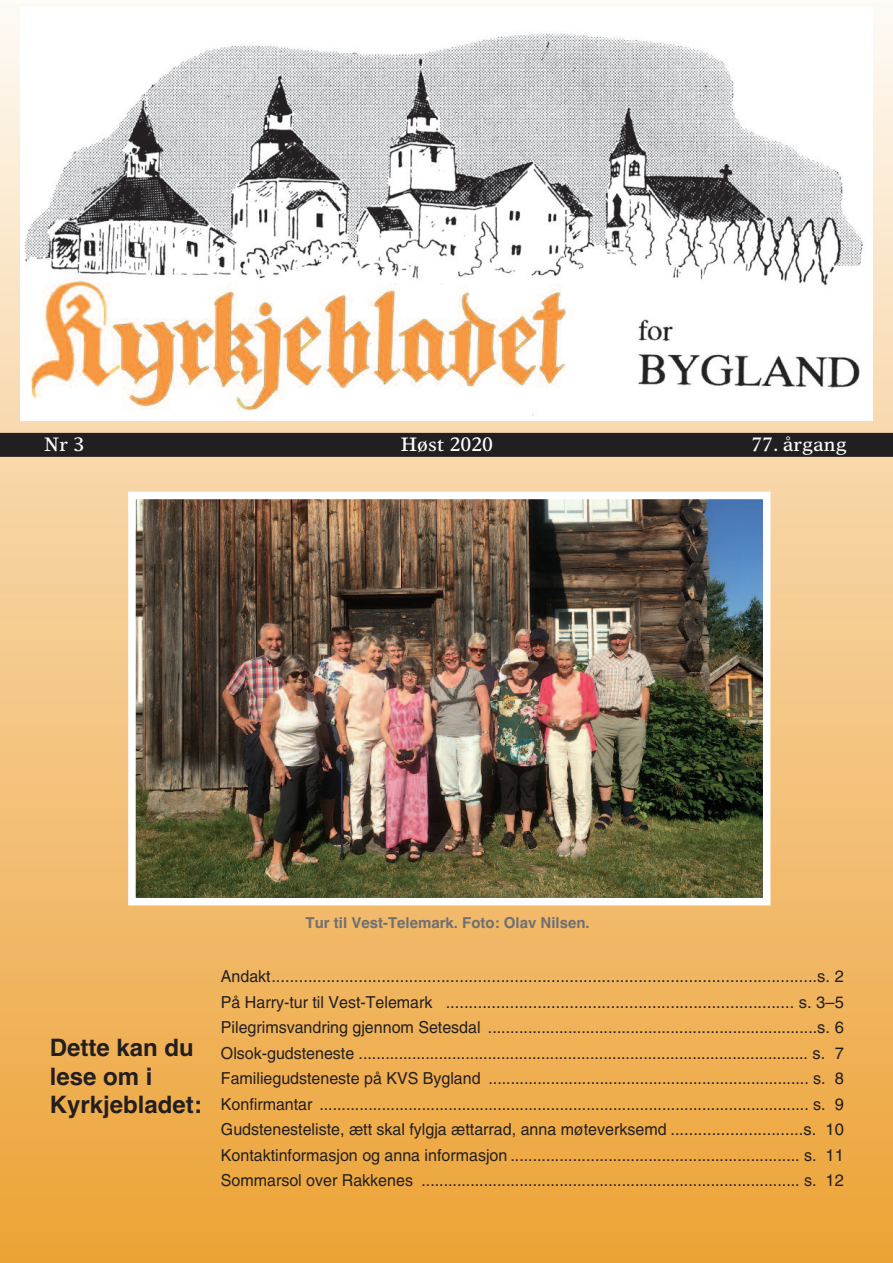
<style>
.page{position:relative;width:893px;height:1263px;background:#fff}
.page>*{position:absolute;margin:0;border:0;box-sizing:border-box;transform-origin:0 0}
.t1{font:700 24px/28.5px "Helvetica";color:#231f20}
.t2{font:19.5px "Times Europa LT Std";color:#fff}
.t3{font:16.5px/25.5px "Helvetica LT Std";color:#231f20;text-align:justify}
.t4{font:700 15px "Helvetica";color:#6f7073}
</style>
<div class="page">
<div style="left:0;top:0;width:893px;height:1263px;background:linear-gradient(to bottom,#fef9f4,#eda134)"></div>
<img style="left:20px;top:7px;width:852px;height:414px">
<div style="left:0;top:433px;width:893px;height:24px;background:#231f20"></div>
<img style="left:137px;top:501px;width:624px;height:395px">
<div style="left:128px;top:492px;width:642px;height:413px;border:8px solid #fff"></div>
<p class="t2" style="left:44px;top:437px;width:42px">Nr 3</p>
<p class="t2" style="left:401px;top:437px;width:94px">Høst 2020</p>
<p class="t2" style="left:751px;top:437px;width:97px">77. årgang</p>
<h1 class="t1" style="left:50px;top:1033px;width:154px">Dette kan du lese om i<br>Kyrkjebladet:</h1>
<p class="t4" style="left:306px;top:914px;width:286px">Tur til Vest-Telemark. Foto: Olav Nilsen.</p>
<p class="t3" style="left:221px;top:965px;width:624px">Andakt.......................................................................................................................s. 2<br>På Harry-tur til Vest-Telemark ............................................................................ s. 3–5<br>Pilegrimsvandring gjennom Setesdal ..........................................................................s. 6<br>Olsok-gudsteneste ..................................................................................................... s. 7<br>Familiegudsteneste på KVS Bygland ........................................................................ s. 8<br>Konfirmantar .............................................................................................................. s. 9<br>Gudstenesteliste, ætt skal fylgja ættarrad, anna møteverksemd .............................s. 10<br>Kontaktinformasjon og anna informasjon ................................................................. s. 11<br>Sommarsol over Rakkenes ..................................................................................... s. 12</p>
</div>
